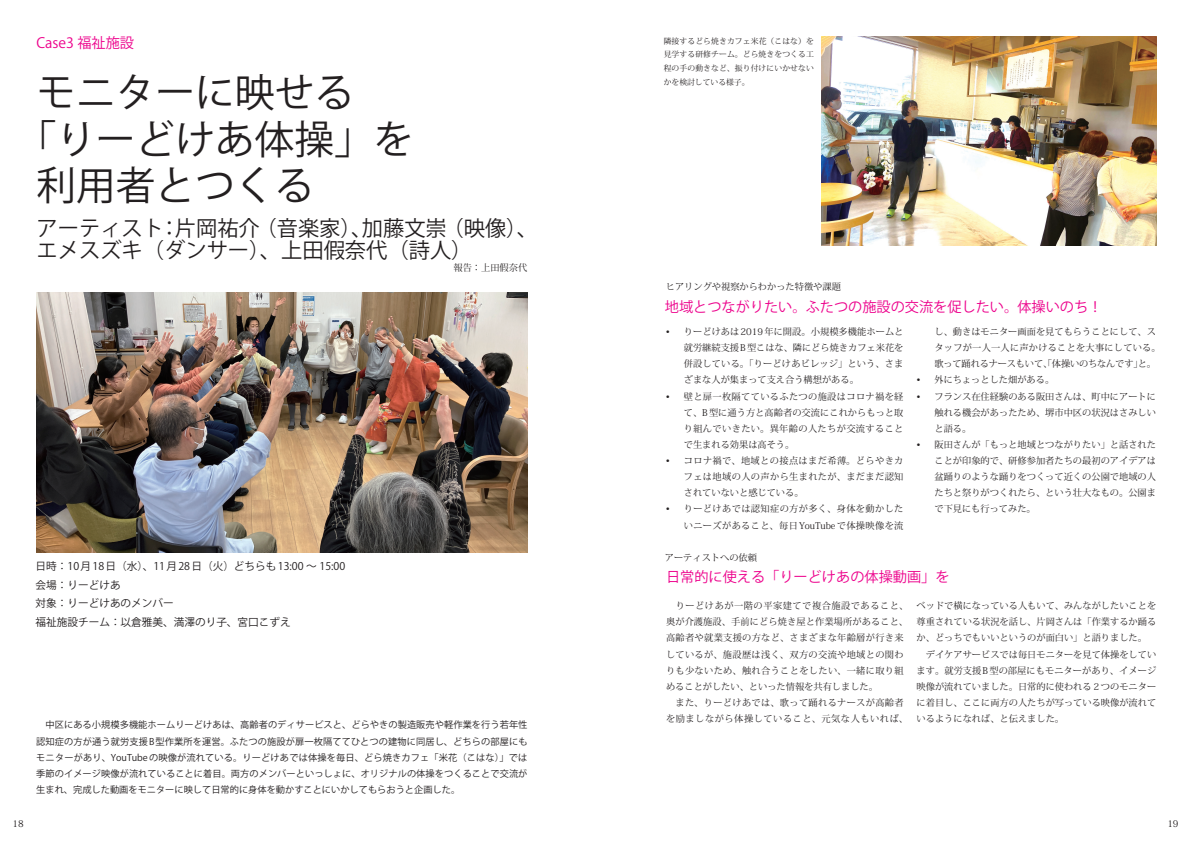
<style>
.page{position:relative;width:1191px;height:842px;background:#fff}
.page>*{position:absolute;margin:0;border:0;box-sizing:border-box;transform-origin:0 0}
.t1{font:39.7px "Koz Go Pr 6 N";color:#231f20}
.t2{font:21.3px/22px "Koz Go Pr 6 N";color:#231f20}
.t3{font:14.2px "Koz Go Pr 6 N";color:#ed028c}
.t4{font:10.6px/18.6px "Koz Go Pr 6 N";color:#231f20}
.t5{font:9.2px/16.1px "Koz Min Pr 6 N";color:#231f20;text-align:justify}
.t6{font:9.2px/16.1px "Koz Go Pr 6 N";color:#231f20;text-align:justify}
.t7{font:9.2px/16.1px "Koz Min Pr 6 N";letter-spacing:.035em;color:#231f20}
.t8{font:9.2px/16.1px "Koz Min Pr 6 N";letter-spacing:.04em;color:#231f20;text-align:right}
.t9{font:7.8px/13.6px "Koz Min Pr 6 N";letter-spacing:.015em;color:#231f20;text-align:justify}
</style>
<div class="page">
<img style="left:36px;top:293px;width:491px;height:260px">
<img style="left:821px;top:37px;width:335px;height:209px">
<h3 class="t3" style="left:36px;top:35px;width:99px">Case3 福祉施設</h3>
<h1 class="t1" style="left:36px;top:70px;width:319px">モニターに映せる</h1>
<h1 class="t1" style="left:17px;top:117px;width:398px">「りーどけあ体操」を</h1>
<h1 class="t1" style="left:36px;top:163px;width:279px">利用者とつくる</h1>
<h2 class="t2" style="left:37px;top:218px;width:503px">アーティスト：片岡祐介（音楽家）、加藤文崇（映像）、エメスズキ（ダンサー）、上田假奈代（詩人）</h2>
<p class="t5" style="left:453px;top:259px;width:75px">報告：上田假奈代</p>
<p class="t4" style="left:36px;top:557px;width:311px">日時：10 月 18 日（水）、11 月 28 日（火）どちらも 13:00 〜 15:00会場：りーどけあ<br>対象：りーどけあのメンバー<br>福祉施設チーム：以倉雅美、満澤のり子、宮口こずえ</p>
<p class="t6" style="left:36px;top:717px;width:493px">　中区にある小規模多機能ホームりーどけあは、高齢者のディサービスと、どらやきの製造販売や軽作業を行う若年性認知症の方が通う就労支援 B 型作業所を運営。ふたつの施設が扉一枚隔ててひとつの建物に同居し、どちらの部屋にもモニターがあり、YouTube の映像が流れている。りーどけあでは体操を毎日、どら焼きカフェ「米花（こはな）」では季節のイメージ映像が流れていることに着目。両方のメンバーといっしょに、オリジナルの体操をつくることで交流が生まれ、完成した動画をモニターに映して日常的に身体を動かすことにいかしてもらおうと企画した。</p>
<p class="t9" style="left:663px;top:34px;width:152px">隣接するどら焼きカフェ米花（こはな）を見学する研修チーム。どら焼きをつくる工程の手の動きなど、振り付けにいかせないかを検討している様子。</p>
<p class="t5" style="left:666px;top:279px;width:177px">ヒアリングや視察からわかった特徴や課題</p>
<h3 class="t3" style="left:665px;top:298px;width:439px">地域とつながりたい。ふたつの施設の交流を促したい。体操いのち！</h3>
<p class="t5" style="left:684px;top:324px;width:221px;text-indent:-18px">• りーどけあは2019年に開設。小規模多機能ホームと就労継続支援B型こはな、隣にどら焼きカフェ米花を併設している。「りーどけあビレッジ」という、さまざまな人が集まって支え合う構想がある。</p>
<p class="t5" style="left:684px;top:388px;width:221px;text-indent:-18px">• 壁と扉一枚隔てているふたつの施設はコロナ禍を経て、B型に通う方と高齢者の交流にこれからもっと取り組んでいきたい。異年齢の人たちが交流することで生まれる効果は高そう。</p>
<p class="t5" style="left:684px;top:453px;width:221px;text-indent:-18px">• コロナ禍で、地域との接点はまだ希薄。どらやきカフェは地域の人の声から生まれたが、まだまだ認知されていないと感じている。</p>
<p class="t8" style="left:666px;top:501px;width:239px">• りーどけあでは認知症の方が多く、身体を動かしたいニーズがあること、毎日YouTubeで体操映像を流</p>
<p class="t5" style="left:665px;top:550px;width:94px">アーティストへの依頼</p>
<p class="t5" style="left:934px;top:324px;width:228px;text-align:left">し、動きはモニター画面を見てもらうことにして、スタッフが一人一人に声かけることを大事にしている。歌って踊れるナースもいて、「体操いのちなんです」と。</p>
<p class="t5" style="left:916px;top:372px;width:139px">• 外にちょっとした畑がある。</p>
<p class="t5" style="left:934px;top:388px;width:223px;text-indent:-18px">• フランス在住経験のある阪田さんは、町中にアートに触れる機会があったため、堺市中区の状況はさみしいと語る。</p>
<p class="t5" style="left:934px;top:437px;width:223px;text-indent:-18px">• 阪田さんが「もっと地域とつながりたい」と話されたことが印象的で、研修参加者たちの最初のアイデアは盆踊りのような踊りをつくって近くの公園で地域の人たちと祭りがつくれたら、という壮大なもの。公園まで下見にも行ってみた。</p>
<h3 class="t3" style="left:666px;top:568px;width:285px">日常的に使える「りーどけあの体操動画」を</h3>
<p class="t7" style="left:666px;top:598px;width:244px">　りーどけあが一階の平家建てで複合施設であること、奥が介護施設、手前にどら焼き屋と作業場所があること、高齢者や就業支援の方など、さまざまな年齢層が行き来しているが、施設歴は浅く、双方の交流や地域との関わりも少ないため、触れ合うことをしたい、一緒に取り組めることがしたい、といった情報を共有しました。<br>　また、りーどけあでは、歌って踊れるナースが高齢者を励ましながら体操していること、元気な人もいれば、</p>
<p class="t5" style="left:916px;top:598px;width:241px;text-align:left">ベッドで横になっている人もいて、みんながしたいことを尊重されている状況を話し、片岡さんは「作業するか踊るか、どっちでもいいというのが面白い」と語りました。　デイケアサービスでは毎日モニターを見て体操をしています。就労支援B型の部屋にもモニターがあり、イメージ映像が流れていました。日常的に使われる２つのモニターに着目し、ここに両方の人たちが写っている映像が流れているようになれば、と伝えました。</p>
<p class="t5" style="left:12px;top:816px;width:13px">18</p>
<p class="t5" style="left:1167px;top:816px;width:13px">19</p>
</div>
